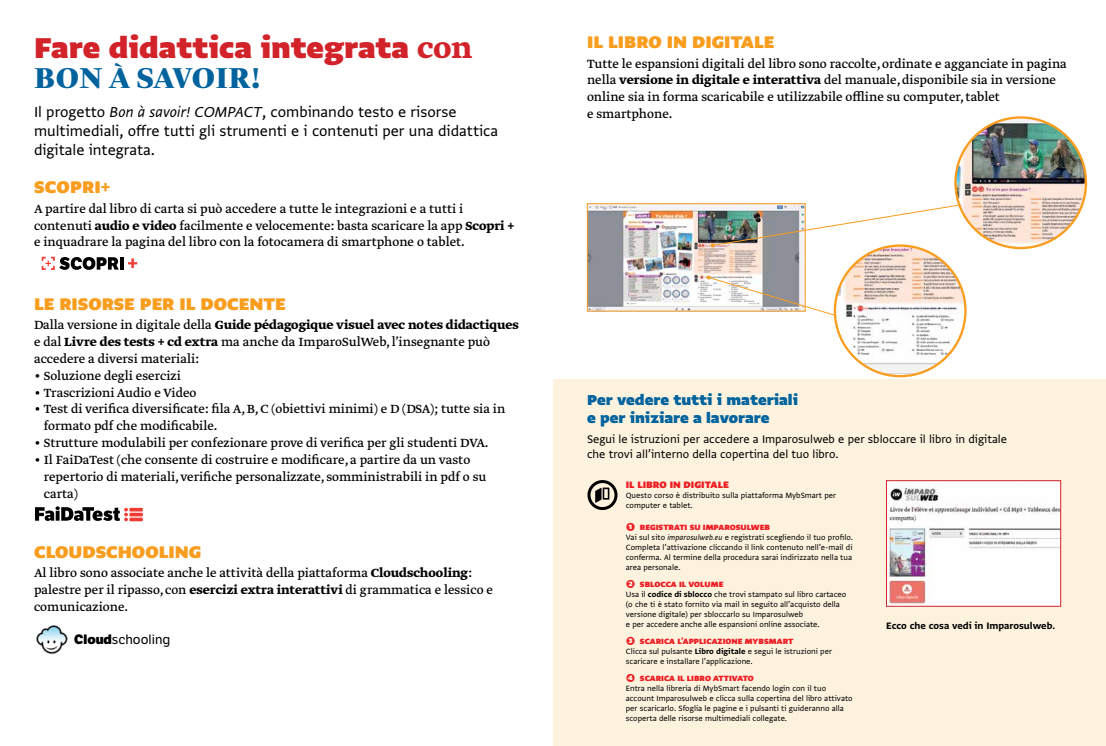
<style>
.page{position:relative;width:1106px;height:746px;background:#fff}
.page>*{position:absolute;margin:0;border:0;box-sizing:border-box;transform-origin:0 0}
.t1{font:900 34px "Greta Sans Std";color:#d2232a}
.t2{font:700 34px "Greta Display Pro";letter-spacing:.01em;color:#00639e}
.t3{font:900 20px "Greta Sans Std";color:#f99d1f}
.t4{font:17px/19px "Greta Sans Std";color:#000}
.t5{font:900 17px/18px "Greta Sans Std";color:#00639e}
.t6{font:14px/16.8px "Greta Text Pro";color:#000}
.t7{font:13.3px "LFT Etica";color:#000}
.t8{font:13px/15px "Greta Sans Std";color:#000}
.t9{font:11px "Greta Sans Std Bld";color:#000}
.t10{font:900 11px "Greta Sans Std";color:#ed1d24}
.t11{font:9px/10px "Greta Sans Std";color:#000}
.s1{font-family:"Greta Text Pro";font-weight:700}
.s2{font-style:italic}
.s3{font-weight:700}
.s4{font-weight:800}
.s5{font-weight:900;font-size:14px;color:#ed1d24}
.s6{font-weight:900;color:#ed1d24}
.s7{font-family:"Greta Sans Std Bld"}
</style>
<div class="page">
<hr style="left:120px;top:257px;width:4px;height:12px;background:#000">
<svg style="left:128px;top:258px;width:9px;height:10px"></svg>
<svg style="left:42px;top:257px;width:77px;height:13px"></svg>
<svg style="left:125px;top:507px;width:18px;height:15px"></svg>
<hr style="left:129px;top:508px;width:14px;height:3px;background:#ef3b33">
<svg style="left:129px;top:512px;width:14px;height:4px"></svg>
<svg style="left:129px;top:517px;width:14px;height:4px"></svg>
<svg style="left:35px;top:506px;width:93px;height:15px"></svg>
<div style="left:553px;top:379px;width:553px;height:367px;background:#fdf2dd"></div>
<img style="left:888px;top:482px;width:171px;height:122px">
<div style="left:886px;top:480px;width:175px;height:126px;border:1px solid #d2232a"></div>
<svg style="left:587px;top:480px;width:30px;height:30px"></svg>
<img style="left:589px;top:205px;width:214px;height:104px">
<div style="left:587px;top:203px;width:218px;height:108px;border:1px solid #f99d1f"></div>
<img style="left:710px;top:203px;width:257px;height:44px">
<img style="left:835px;top:245px;width:130px;height:128px">
<svg style="left:706px;top:275px;width:130px;height:41px"></svg>
<img style="left:955px;top:117px;width:131px;height:131px;border-radius:65px">
<img style="left:36px;top:625px;width:32px;height:29px">
<h1 class="t1" style="left:34px;top:28px;width:440px">Fare didattica integrata <span class="s1">con</span></h1>
<h1 class="t2" style="left:34px;top:58px;width:228px">BON À SAVOIR!</h1>
<p class="t4" style="left:34px;top:102px;width:465px">Il progetto <span class="s2">Bon à savoir! COMPACT</span>, combinando testo e risorse multimediali, offre tutti gli strumenti e i contenuti per una didattica digitale integrata.</p>
<h2 class="t3" style="left:34px;top:175px;width:78px">Scopri+</h2>
<p class="t6" style="left:34px;top:201px;width:482px">A partire dal libro di carta si può accedere a tutte le integrazioni e a tutti i contenuti <span class="s3">audio e video</span> facilmente e velocemente: basta scaricare la app <span class="s3">Scopri + </span>e inquadrare la pagina del libro con la fotocamera di smartphone o tablet.</p>
<h2 class="t3" style="left:34px;top:292px;width:253px">LE RISORSE PER IL DOCENTE</h2>
<p class="t6" style="left:34px;top:317px;width:486px">Dalla versione in digitale della <span class="s3">Guide pédagogique visuel avec notes didactiques </span>e dal <span class="s3">Livre des tests + cd extra</span> ma anche da ImparoSulWeb, l’insegnante può accedere a diversi materiali:</p>
<p class="t6" style="left:34px;top:367px;width:148px">• Soluzione degli esercizi</p>
<p class="t6" style="left:34px;top:384px;width:164px">• Trascrizioni Audio e Video</p>
<p class="t6" style="left:44px;top:401px;width:463px;text-indent:-10px">• Test di verifica diversificate: fila A, B, C (obiettivi minimi) e D (DSA); tutte sia in formato pdf che modificabile.</p>
<p class="t6" style="left:34px;top:435px;width:456px">• Strutture modulabili per confezionare prove di verifica per gli studenti DVA.</p>
<p class="t6" style="left:44px;top:451px;width:444px;text-indent:-10px">• Il FaiDaTest (che consente di costruire e modificare, a partire da un vasto repertorio di materiali, verifiche personalizzate, somministrabili in pdf o su carta)</p>
<h2 class="t3" style="left:34px;top:539px;width:169px">CLOUDSCHOOLINg</h2>
<p class="t6" style="left:34px;top:565px;width:460px">Al libro sono associate anche le attività della piattaforma <span class="s3">Cloudschooling</span>: palestre per il ripasso, con <span class="s3">esercizi extra interattivi</span> di grammatica e lessico e comunicazione.</p>
<p class="t7" style="left:74px;top:631px;width:98px"><span class="s4">Cloud</span>schooling</p>
<h2 class="t3" style="left:587px;top:30px;width:189px">IL LIBRO IN DIGITALE</h2>
<p class="t6" style="left:587px;top:55px;width:481px">Tutte le espansioni digitali del libro sono raccolte, ordinate e agganciate in pagina nella <span class="s3">versione in digitale e interattiva</span> del manuale, disponibile sia in versione online sia in forma scaricabile e utilizzabile offline su computer, tablet<br>e smartphone.</p>
<p class="t5" style="left:587px;top:390px;width:213px">Per vedere tutti i materiali e per iniziare a lavorare</p>
<p class="t8" style="left:587px;top:431px;width:421px">Segui le istruzioni per accedere a Imparosulweb e per sbloccare il libro in digitale che trovi all’interno della copertina del tuo libro.</p>
<p class="t10" style="left:626px;top:478px;width:105px">IL LIBRO IN DIGITALE</p>
<p class="t11" style="left:626px;top:490px;width:212px">Questo corso è distribuito sulla piattaforma MybSmart per computer e tablet.</p>
<p class="t11" style="left:626px;top:522px;width:229px"><span class="s5">❶</span> <span class="s6">REGISTRATI SU IMPAROSULWEB<br></span>Vai sul sito <span class="s2">imparosulweb.eu</span> e registrati scegliendo il tuo profilo.<br>Completa l’attivazione cliccando il link contenuto nell’e-mail di conferma. Al termine della procedura sarai indirizzato nella tua area personale.</p>
<p class="t11" style="left:626px;top:579px;width:222px"><span class="s5">❷</span> <span class="s6">SBLOCCA IL VOLUME<br></span>Usa il <span class="s7">codice di sblocco</span> che trovi stampato sul libro cartaceo (o che ti è stato fornito via mail in seguito all’acquisto della versione digitale) per sbloccarlo su Imparosulweb<br>e per accedere anche alle espansioni online associate.</p>
<p class="t11" style="left:626px;top:636px;width:208px"><span class="s5">❸</span> <span class="s6">SCARICA L’APPLICAZIONE MybSmart<br></span>Clicca sul pulsante <span class="s7">Libro digitale</span> e segui le istruzioni per scaricare e installare l’applicazione.</p>
<p class="t11" style="left:626px;top:673px;width:228px"><span class="s5">❹</span> <span class="s6">SCARICA IL LIBRO ATTIVATO<br></span>Entra nella libreria di MybSmart facendo login con il tuo account Imparosulweb e clicca sulla copertina del libro attivato per scaricarlo. Sfoglia le pagine e i pulsanti ti guideranno alla scoperta delle risorse multimediali collegate.</p>
<p class="t9" style="left:886px;top:618px;width:170px">Ecco che cosa vedi in Imparosulweb.</p>
</div>
